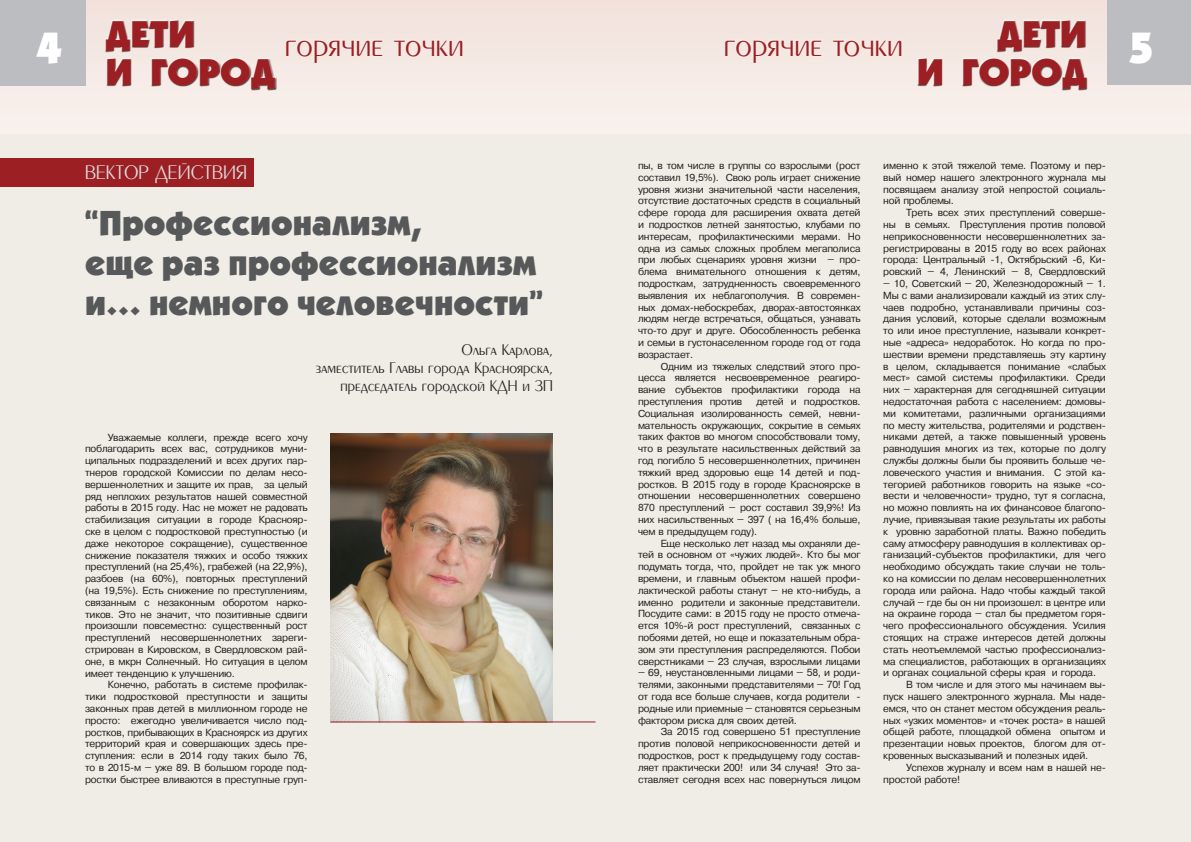
<style>
.page{position:relative;width:1191px;height:842px;background:#f7ede7}
.page>*{position:absolute;margin:0;border:0;box-sizing:border-box;transform-origin:0 0}
.ОСНОВНОЙ{font:900 44.2px "Kabel CTT";color:#fff}
.t1{font:900 37.5px/37.8px "Kabel CTT";color:#9c2023;text-align:right}
.ЗАГОЛОВОК{font:900 35px/40px "Kabel CTT";color:#57585a}
.t2{font:300 33.7px "Penta";color:#9c2023}
.ОСНОВНОЙ-2{font:300 20.3px "Penta";color:#dcdddf}
.ПОДПИСЬ{font:300 16px/18px "Penta";color:#231f20;text-align:right}
.ОСНОВНОЙ-3{font:10px/11.8px "Pragmatica Plain";letter-spacing:-.02em;color:#231f20;text-align:justify}
</style>
<div class="page">
<div style="left:0;top:0;width:85px;height:85px;background:#bcbdc0"></div>
<div style="left:1107px;top:0;width:84px;height:84px;background:#bcbdc0"></div>
<div style="left:284px;top:38px;width:181px;height:27px;background:#f5e9e4"></div>
<div style="left:105px;top:20px;width:172px;height:70px;background:#231f20;opacity:.75"></div>
<div style="left:723px;top:38px;width:180px;height:27px;background:#f5e9e4"></div>
<div style="left:917px;top:20px;width:170px;height:70px;background:#231f20;opacity:.75"></div>
<div style="left:0;top:135px;width:1191px;height:707px;background:#efede6"></div>
<div style="left:0;top:159px;width:253px;height:28px;background:#9c2023"></div>
<img style="left:330px;top:434px;width:223px;height:287px">
<hr style="left:330px;top:721px;width:265px;height:1px;background:#9c2023">
<h2 class="t1" style="left:105px;top:14px;width:91px">ДЕТИ</h2>
<h2 class="t1" style="left:916px;top:14px;width:172px">ДЕТИ<br>И ГОРОД</h2>
<p class="ОСНОВНОЙ" style="left:36px;top:21px;width:28px">4</p>
<p class="ОСНОВНОЙ" style="left:1129px;top:21px;width:26px">5</p>
<h3 class="t2" style="left:285px;top:29px;width:181px">горячие точки</h3>
<h3 class="t2" style="left:724px;top:29px;width:181px">горячие точки</h3>
<h2 class="t1" style="left:105px;top:52px;width:172px">И ГОРОД</h2>
<p class="ОСНОВНОЙ-2" style="left:85px;top:163px;width:163px">ВЕКТОР ДЕЙСТВИЯ</p>
<p class="ЗАГОЛОВОК" style="left:85px;top:202px;width:459px">“Профессионализм,<br>еще раз профессионализм и… немного человечности”</p>
<p class="ПОДПИСЬ" style="left:315px;top:341px;width:239px">Ольга Карлова,<br>заместитель Главы города Красноярска, председатель городской КДН и ЗП</p>
<p class="ОСНОВНОЙ-3" style="left:85px;top:431px;width:224px;text-indent:23px">Уважаемые коллеги, прежде всего хочу поблагодарить всех вас, сотрудников муни&shy;ципальных подразделений и всех других пар&shy;тнеров городской Комиссии по делам несо&shy;вершеннолетних и защите их прав, за целый ряд неплохих результатов нашей совместной работы в 2015 году. Нас не может не радовать стабилизация ситуации в городе Краснояр&shy;ске в целом с подростковой преступностью (и даже некоторое сокращение), существенное снижение показателя тяжких и особо тяжких преступлений (на 25,4%), грабежей (на 22,9%), разбоев (на 60%), повторных преступлений (на 19,5%). Есть снижение по преступлениям, связанным с незаконным оборотом нарко&shy;тиков. Это не значит, что позитивные сдвиги произошли повсеместно: существенный рост преступлений несовершеннолетних зареги&shy;стрирован в Кировском, в Свердловском рай&shy;оне, в мкрн Солнечный. Но ситуация в целом имеет тенденцию к улучшению.</p>
<p class="ОСНОВНОЙ-3" style="left:85px;top:679px;width:224px;text-indent:23px">Конечно, работать в системе профилак&shy;тики подростковой преступности и защиты законных прав детей в миллионном городе не просто: ежегодно увеличивается число под&shy;ростков, прибывающих в Красноярск из других территорий края и совершающих здесь пре&shy;ступления: если в 2014 году таких было 76, то в 2015-м – уже 89. В большом городе под&shy;ростки быстрее вливаются в преступные груп-</p>
<p class="ОСНОВНОЙ-3" style="left:638px;top:160px;width:224px">пы, в том числе в группы со взрослыми (рост составил 19,5%). Свою роль играет снижение уровня жизни значительной части населения, отсутствие достаточных средств в социальный сфере города для расширения охвата детей и подростков летней занятостью, клубами по интересам, профилактическими мерами. Но одна из самых сложных проблем мегаполиса при любых сценариях уровня жизни – про&shy;блема внимательного отношения к детям, подросткам, затрудненность своевременного выявления их неблагополучия. В современ&shy;ных домах-небоскребах, дворах-автостоянках людям негде встречаться, общаться, узнавать что-то друг и друге. Обособленность ребенка и семьи в густонаселенном городе год от года возрастает.</p>
<p class="ОСНОВНОЙ-3" style="left:638px;top:360px;width:224px;text-indent:23px">Одним из тяжелых следствий этого про&shy;цесса является несвоевременное реагиро&shy;вание субъектов профилактики города на преступления против</p>
<p class="ОСНОВНОЙ-3" style="left:638px;top:396px;width:224px;text-indent:118px">детей и подростков.<br>Социальная изолированность семей, невни&shy;мательность окружающих, сокрытие в семьях таких фактов во многом способствовали тому, что в результате насильственных действий за год погибло 5 несовершеннолетних, причинен тяжкий вред здоровью еще 14 детей и под&shy;ростков. В 2015 году в городе Красноярске в отношении несовершеннолетних совершено 870 преступлений – рост составил 39,9%! Из них насильственных – 397 ( на 16,4% больше, чем в предыдущем году).</p>
<p class="ОСНОВНОЙ-3" style="left:638px;top:537px;width:224px;text-indent:23px">Еще несколько лет назад мы охраняли де&shy;тей в основном от «чужих людей». Кто бы мог подумать тогда, что, пройдет не так уж много времени, и главным объектом нашей профи&shy;лактической работы станут – не кто-нибудь, а именно родители и законные представители.<br>Посудите сами: в 2015 году не просто отмеча&shy;ется 10%-й рост преступлений, связанных с побоями детей, но еще и показательным обра&shy;зом эти преступления распределяются. Побои сверстниками – 23 случая, взрослыми лицами</p>
<p class="ОСНОВНОЙ-3" style="left:638px;top:667px;width:224px">– 69, неустановленными лицами – 58, и роди&shy;телями, законными представителями – 70! Год от года все больше случаев, когда родители - родные или приемные – становятся серьезным фактором риска для своих детей.</p>
<p class="ОСНОВНОЙ-3" style="left:638px;top:726px;width:224px;text-indent:23px">За 2015 год совершено 51 преступление против половой неприкосновенности детей и подростков, рост к предыдущему году состав&shy;ляет практически 200! или 34 случая! Это за&shy;ставляет сегодня всех нас повернуться лицом</p>
<p class="ОСНОВНОЙ-3" style="left:883px;top:160px;width:224px">именно к этой тяжелой теме. Поэтому и пер&shy;вый номер нашего электронного журнала мы посвящаем анализу этой непростой социаль&shy;ной проблемы.</p>
<p class="ОСНОВНОЙ-3" style="left:883px;top:207px;width:224px;text-indent:23px">Треть всех этих преступлений соверше&shy;ны в семьях. Преступления против половой неприкосновенности несовершеннолетних за&shy;регистрированы в 2015 году во всех районах города: Центральный -1, Октябрьский -6, Ки&shy;ровский – 4, Ленинский – 8, Свердловский</p>
<p class="ОСНОВНОЙ-3" style="left:883px;top:278px;width:224px">– 10, Советский – 20, Железнодорожный – 1.<br>Мы с вами анализировали каждый из этих слу&shy;чаев подробно, устанавливали причины соз&shy;дания условий, которые сделали возможным то или иное преступление, называли конкрет&shy;ные «адреса» недоработок. Но когда по про&shy;шествии времени представляешь эту картину в целом, складывается понимание «слабых мест» самой системы профилактики. Среди них – характерная для сегодняшней ситуации недостаточная работа с населением: домовы&shy;ми комитетами, различными организациями по месту жительства, родителями и родствен&shy;никами детей, а также повышенный уровень равнодушия многих из тех, которые по долгу службы должны были бы проявить больше че&shy;ловеческого участия и внимания. С этой ка&shy;тегорией работников говорить на языке «со&shy;вести и человечности» трудно, тут я согласна, но можно повлиять на их финансовое благопо&shy;лучие, привязывая такие результаты их работы к уровню заработной платы. Важно победить саму атмосферу равнодушия в коллективах ор&shy;ганизаций-субъектов профилактики, для чего необходимо обсуждать такие случаи не толь&shy;ко на комиссии по делам несовершеннолетних города или района. Надо чтобы каждый такой случай – где бы он ни произошел: в центре или на окраине города – стал бы предметом горя&shy;чего профессионального обсуждения. Усилия стоящих на страже интересов детей должны стать неотъемлемой частью профессионализ&shy;ма специалистов, работающих в организациях и органах социальной сферы края и города.</p>
<p class="ОСНОВНОЙ-3" style="left:883px;top:679px;width:224px;text-indent:23px">В том числе и для этого мы начинаем вы&shy;пуск нашего электронного журнала. Мы наде&shy;емся, что он станет местом обсуждения реаль&shy;ных «узких моментов» и «точек роста» в нашей общей работе, площадкой обмена опытом и презентации новых проектов, блогом для от&shy;кровенных высказываний и полезных идей.</p>
<p class="ОСНОВНОЙ-3" style="left:883px;top:762px;width:224px;text-indent:23px">Успехов журналу и всем нам в нашей не&shy;простой работе!</p>
</div>
